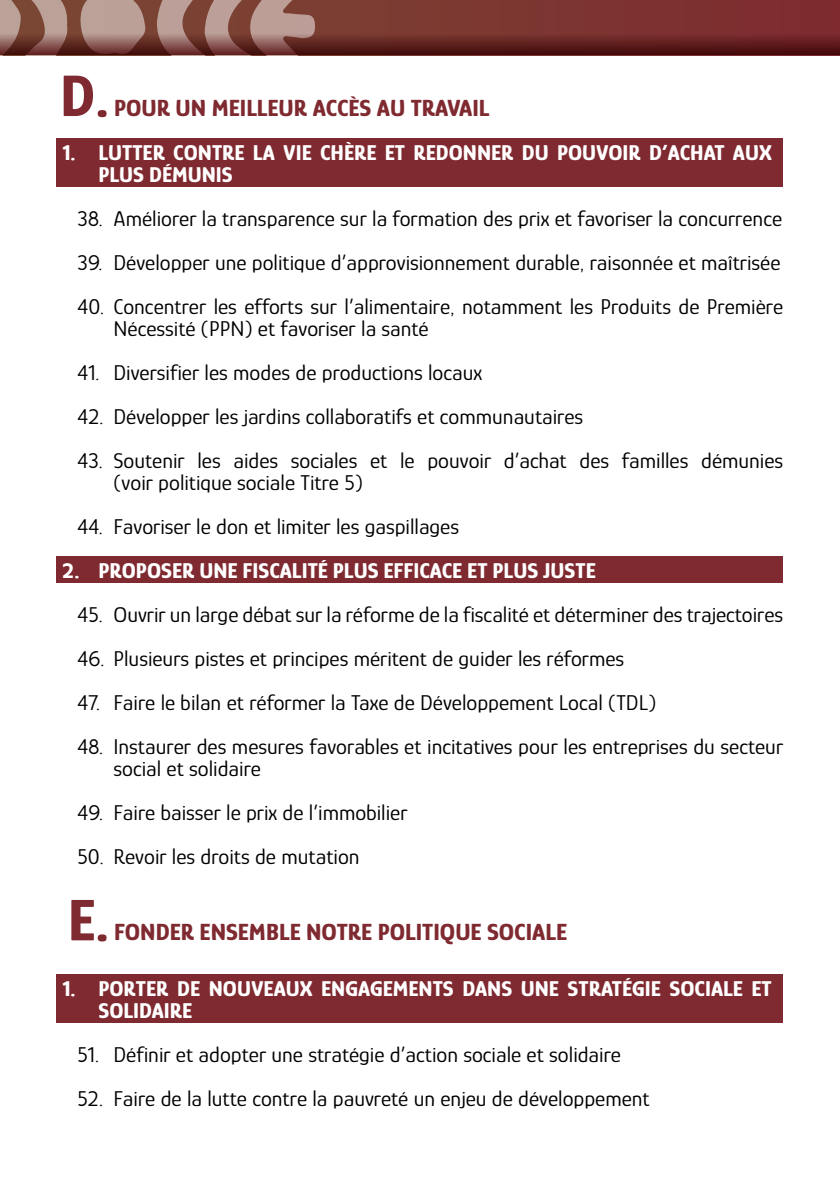
<style>
.page{position:relative;width:840px;height:1191px;background:#fff}
.page>*{position:absolute;margin:0;border:0;box-sizing:border-box;transform-origin:0 0}
.t1{font:800 60px "Glory";color:#7f2a30}
.t2{font:800 24px "Glory";color:#7f2a30}
.t3{font:22px/22px "Glory";color:#000}
.t4{font:800 22px/22px "Glory";color:#fff}
</style>
<div class="page">
<svg style="left:0;top:0;width:839px;height:55px;background:#7d423d"></svg>
<div style="left:57px;top:974px;width:725px;height:49px;background:#7f2a30"></div>
<div style="left:57px;top:138px;width:725px;height:49px;background:#7f2a30"></div>
<div style="left:57px;top:556px;width:725px;height:27px;background:#7f2a30"></div>
<h1 class="t1" style="left:60px;top:56px;width:50px">D.</h1>
<p class="t2" style="left:114px;top:92px;width:377px">POUR UN MEILLEUR ACCÈS AU TRAVAIL</p>
<p class="t4" style="left:98px;top:141px;width:674px;text-indent:-36px">1. LUTTER CONTRE LA VIE CHÈRE ET REDONNER DU POUVOIR D’ACHAT AUX<br>PLUS DÉMUNIS</p>
<p class="t3" style="left:77px;top:207px;width:705px">38. Améliorer la transparence sur la formation des prix et favoriser la concurrence</p>
<p class="t3" style="left:77px;top:251px;width:704px">39. Développer une politique d’approvisionnement durable, raisonnée et maîtrisée</p>
<p class="t3" style="left:113px;top:295px;width:670px;text-indent:-36px">40. Concentrer les efforts sur l’alimentaire, notamment les Produits de Première<br>Nécessité (PPN) et favoriser la santé</p>
<p class="t3" style="left:77px;top:361px;width:406px">41. Diversifier les modes de productions locaux</p>
<p class="t3" style="left:77px;top:405px;width:507px">42. Développer les jardins collaboratifs et communautaires</p>
<p class="t3" style="left:113px;top:449px;width:670px;text-indent:-36px">43. Soutenir les aides sociales et le pouvoir d’achat des familles démunies (voir politique sociale Titre 5)</p>
<p class="t3" style="left:77px;top:515px;width:383px">44. Favoriser le don et limiter les gaspillages</p>
<p class="t4" style="left:62px;top:559px;width:534px">2. PROPOSER UNE FISCALITÉ PLUS EFFICACE ET PLUS JUSTE</p>
<p class="t3" style="left:77px;top:603px;width:706px">45. Ouvrir un large débat sur la réforme de la fiscalité et déterminer des trajectoires</p>
<p class="t3" style="left:77px;top:647px;width:548px">46. Plusieurs pistes et principes méritent de guider les réformes</p>
<p class="t3" style="left:77px;top:691px;width:580px">47. Faire le bilan et réformer la Taxe de Développement Local (TDL)</p>
<p class="t3" style="left:113px;top:735px;width:670px;text-indent:-36px">48. Instaurer des mesures favorables et incitatives pour les entreprises du secteur social et solidaire</p>
<p class="t3" style="left:77px;top:801px;width:331px">49. Faire baisser le prix de l’immobilier</p>
<p class="t3" style="left:77px;top:845px;width:283px">50. Revoir les droits de mutation</p>
<h1 class="t1" style="left:68px;top:880px;width:43px">E.</h1>
<p class="t2" style="left:114px;top:916px;width:454px">FONDER ENSEMBLE NOTRE POLITIQUE SOCIALE</p>
<p class="t4" style="left:98px;top:977px;width:674px;text-indent:-36px">1. PORTER DE NOUVEAUX ENGAGEMENTS DANS UNE STRATÉGIE SOCIALE ET<br>SOLIDAIRE</p>
<p class="t3" style="left:77px;top:1043px;width:544px">51. Définir et adopter une stratégie d’action sociale et solidaire</p>
<p class="t3" style="left:77px;top:1087px;width:573px">52. Faire de la lutte contre la pauvreté un enjeu de développement</p>
</div>
